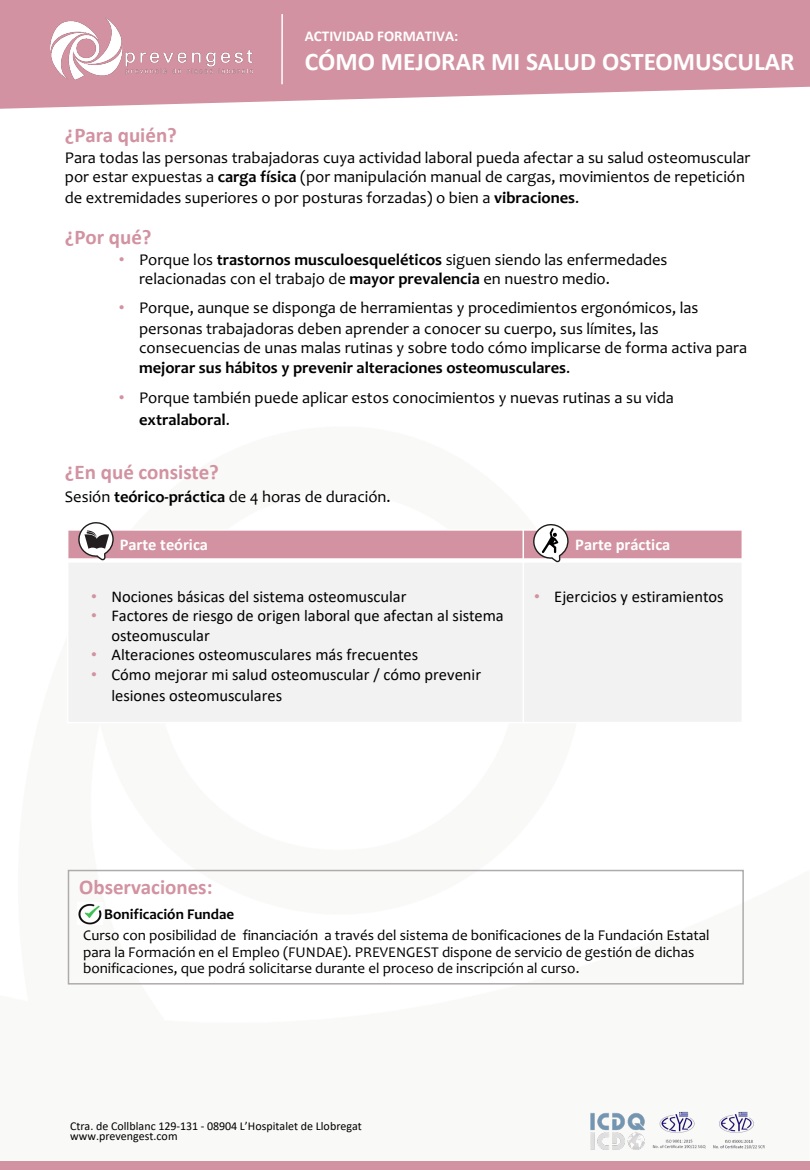
<style>
.page{position:relative;width:810px;height:1170px;background:#fff}
.page>*{position:absolute;margin:0;border:0;box-sizing:border-box;transform-origin:0 0}
.t1{font:700 25.5px "Calibri";color:#fff}
.t2{font:700 21px "Calibri";color:#d292a1}
.t3{font:16.5px/20px "Candara";color:#000}
.t4{font:16.5px/19.5px "Calibri";color:#000}
.t5{font:700 16.5px "Calibri";color:#fff}
.t6{font:15px/16.5px "Candara";color:#000}
.t7{font:700 15px "Calibri";letter-spacing:-.005em;color:#fff}
.t8{font:700 15px "Candara";color:#000}
.t9{font:12px/10.5px "Calibri";color:#000}
.s1{font-weight:700}
.s2{font-family:"Arial";color:#d292a1}
</style>
<div class="page">
<svg style="left:0;top:0;width:810px;height:109px;background:#d79fac"></svg>
<hr style="left:281px;top:14px;width:2px;height:70px;background:#fff">
<img style="left:51px;top:17px;width:202px;height:63px">
<div style="left:0;top:1161px;width:810px;height:9px;background:#d292a1"></div>
<img style="left:590px;top:1111px;width:175px;height:39px">
<div style="left:68px;top:530px;width:455px;height:31px;background:#d292a1"></div>
<div style="left:523px;top:530px;width:219px;height:31px;background:#d292a1"></div>
<div style="left:68px;top:561px;width:455px;height:162px;background:#f2f2f2"></div>
<div style="left:523px;top:561px;width:219px;height:162px;background:#f2f2f2"></div>
<hr style="left:523px;top:529px;width:1px;height:194px;background:#fff">
<div style="left:67px;top:558px;width:676px;height:5px;background:#fff"></div>
<hr style="left:67px;top:529px;width:676px;height:2px;background:#fff">
<hr style="left:67px;top:722px;width:676px;height:1px;background:#fff">
<svg style="left:78px;top:522px;width:36px;height:38px"></svg>
<svg style="left:533px;top:524px;width:36px;height:38px"></svg>
<div style="left:68px;top:870px;width:676px;height:115px;border:2px solid #afabab"></div>
<img style="left:78px;top:903px;width:24px;height:21px">
<p class="t7" style="left:305px;top:27px;width:155px">ACTIVIDAD FORMATIVA:</p>
<h1 class="t1" style="left:305px;top:46px;width:491px">CÓMO MEJORAR MI SALUD OSTEOMUSCULAR</h1>
<p class="t2" style="left:65px;top:122px;width:114px">¿Para quién?</p>
<p class="t3" style="left:65px;top:149px;width:687px;line-height:19.5px">Para todas las personas trabajadoras cuya actividad laboral pueda afectar a su salud osteomuscular por estar expuestas a <span class="s1">carga física</span> (por manipulación manual de cargas, movimientos de repetición</p>
<p class="t3" style="left:65px;top:190px;width:516px">de extremidades superiores o por posturas forzadas) o bien a <span class="s1">vibraciones</span>.</p>
<p class="t2" style="left:65px;top:224px;width:88px">¿Por qué?</p>
<p class="t3" style="left:139px;top:251px;width:530px;text-indent:-20px"><span class="s2">•</span> Porque los <span class="s1">trastornos musculoesqueléticos</span> siguen siendo las enfermedades relacionadas con el trabajo de <span class="s1">mayor prevalencia</span> en nuestro medio.</p>
<p class="t3" style="left:139px;top:299px;width:609px;text-indent:-20px"><span class="s2">•</span> Porque, aunque se disponga de herramientas y procedimientos ergonómicos, las personas trabajadoras deben aprender a conocer su cuerpo, sus límites, las consecuencias de unas malas rutinas y sobre todo cómo implicarse de forma activa para <span class="s1">mejorar sus hábitos y prevenir alteraciones osteomusculares</span>.</p>
<p class="t3" style="left:139px;top:388px;width:536px;line-height:22.4px;text-indent:-20px"><span class="s2">•</span> Porque también puede aplicar estos conocimientos y nuevas rutinas a su vida <span class="s1">extralaboral</span>.</p>
<p class="t2" style="left:65px;top:459px;width:156px">¿En qué consiste?</p>
<p class="t3" style="left:65px;top:488px;width:327px">Sesión <span class="s1">teórico-práctica</span> de 4 horas de duración.</p>
<p class="t5" style="left:120px;top:535px;width:90px">Parte teórica</p>
<p class="t5" style="left:575px;top:535px;width:97px">Parte práctica</p>
<p class="t4" style="left:91px;top:587px;width:317px"><span class="s2">•</span> Nociones básicas del sistema osteomuscular</p>
<p class="t4" style="left:111px;top:606px;width:394px;text-indent:-20px"><span class="s2">•</span> Factores de riesgo de origen laboral que afectan al sistema osteomuscular</p>
<p class="t4" style="left:91px;top:645px;width:328px"><span class="s2">•</span> Alteraciones osteomusculares más frecuentes</p>
<p class="t4" style="left:111px;top:664px;width:371px;line-height:20.9px;text-indent:-20px"><span class="s2">•</span> Cómo mejorar mi salud osteomuscular / cómo prevenir lesiones osteomusculares</p>
<p class="t4" style="left:534px;top:587px;width:191px"><span class="s2">•</span> Ejercicios y estiramientos</p>
<p class="t2" style="left:79px;top:874px;width:135px">Observaciones:</p>
<p class="t8" style="left:104px;top:908px;width:131px">Bonificación Fundae</p>
<p class="t6" style="left:83px;top:928px;width:628px">Curso con posibilidad de financiación a través del sistema de bonificaciones de la Fundación Estatal para la Formación en el Empleo (FUNDAE). PREVENGEST dispone de servicio de gestión de dichas bonificaciones, que podrá solicitarse durante el proceso de inscripción al curso.</p>
<p class="t9" style="left:70px;top:1120px;width:293px">Ctra. de Collblanc 129-131 - 08904 L’Hospitalet de Llobregat www.prevengest.com</p>
</div>
